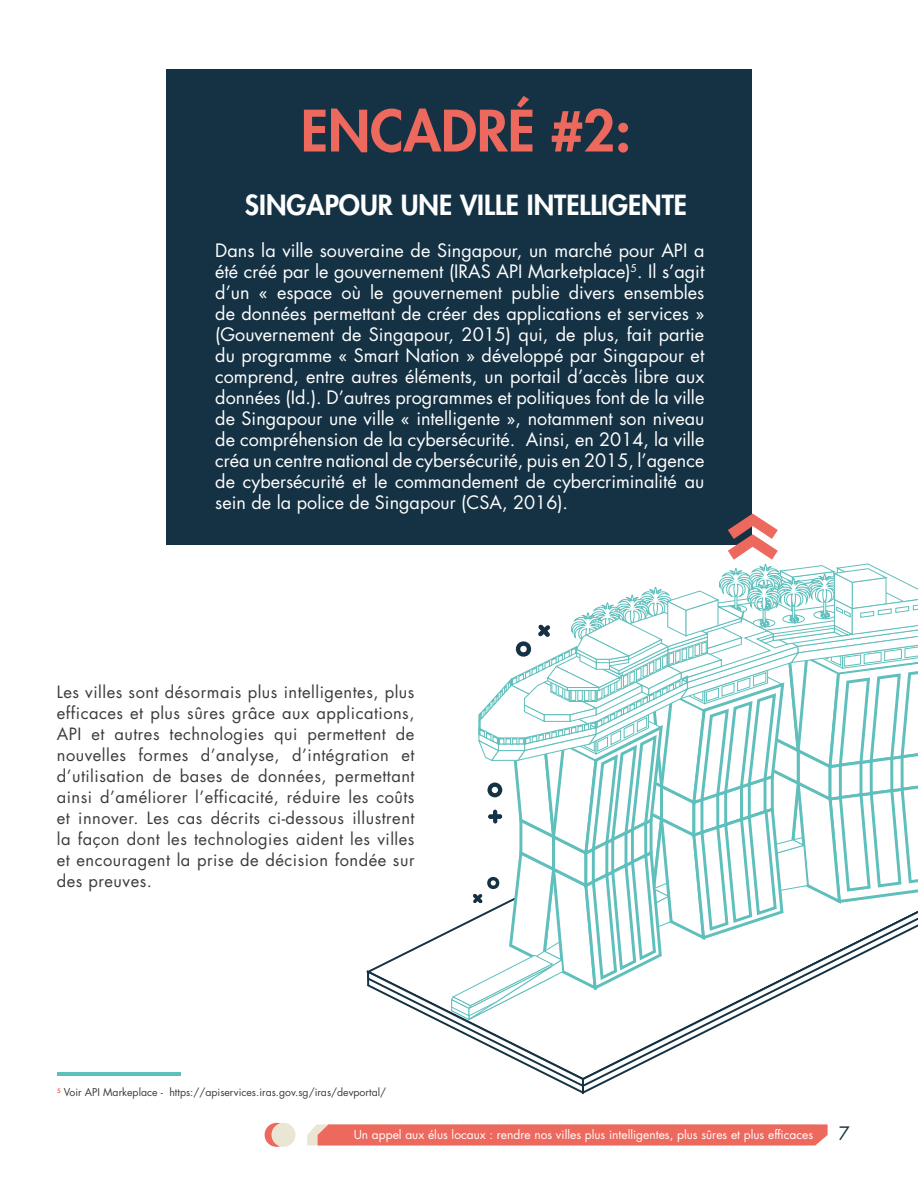
<style>
.page{position:relative;width:918px;height:1188px;background:#fff}
.page>*{position:absolute;margin:0;border:0;box-sizing:border-box;transform-origin:0 0}
.t1{font:800 103.5px "Futura Std";color:#ed685d}
.t2{font:800 55.5px "Futura Std";color:#ed685d}
.t3{font:800 27px "Futura Std";color:#fff}
.t4{font:18px/21px "Futura Std";color:#fff;text-align:justify}
.t5{font:18px "Futura Std";color:#153244}
.t6{font:16.5px/21px "Futura Std";letter-spacing:.03em;color:#3c3c3b;text-align:justify}
.t7{font:12px "Futura Std";color:#fff}
.t8{font:10.5px "Futura Std";color:#3c3c3b}
</style>
<div class="page">
<svg style="left:307px;top:1124px;width:521px;height:21px;background:#ed6f64"></svg>
<svg style="left:265px;top:1123px;width:24px;height:24px"></svg>
<div style="left:272px;top:1123px;width:24px;height:24px;background:#e9e7d4;border-radius:50%"></div>
<div style="left:166px;top:70px;width:586px;height:475px;background:#153244"></div>
<hr style="left:57px;top:1072px;width:124px;height:4px;background:#5ebfbc">
<svg style="left:366px;top:563px;width:552px;height:531px"></svg>
<h2 class="t2" style="left:301px;top:96px;width:332px">ENCADRÉ #2:</h2>
<h3 class="t3" style="left:245px;top:187px;width:444px">SINGAPOUR UNE VILLE INTELLIGENTE</h3>
<p class="t4" style="left:215px;top:240px;width:491px">Dans la ville souveraine de Singapour, un marché pour API a été créé par le gouvernement (IRAS API Marketplace)<sup>5</sup>. Il s’agit d’un « espace où le gouvernement publie divers ensembles de données permettant de créer des applications et services » (Gouvernement de Singapour, 2015) qui, de plus, fait partie du programme « Smart Nation » développé par Singapour et comprend, entre autres éléments, un portail d’accès libre aux données (Id.). D’autres programmes et politiques font de la ville de Singapour une ville « intelligente », notamment son niveau de compréhension de la cybersécurité. Ainsi, en 2014, la ville créa un centre national de cybersécurité, puis en 2015, l’agence de cybersécurité et le commandement de cybercriminalité au sein de la police de Singapour (CSA, 2016).</p>
<h1 class="t1" style="left:823px;top:512px;width:55px;rotate:90deg">«</h1>
<p class="t6" style="left:57px;top:681px;width:359px">Les villes sont désormais plus intelligentes, plus efficaces et plus sûres grâce aux applications, API et autres technologies qui permettent de nouvelles formes d’analyse, d’intégration et d’utilisation de bases de données, permettant ainsi d’améliorer l’efficacité, réduire les coûts et innover. Les cas décrits ci-dessous illustrent la façon dont les technologies aident les villes et encouragent la prise de décision fondée sur des preuves.</p>
<p class="t8" style="left:57px;top:1086px;width:331px"><sup>5</sup> Voir API Markeplace - https://apiservices.iras.gov.sg/iras/devportal/</p>
<p class="t7" style="left:354px;top:1127px;width:461px">Un appel aux élus locaux : rendre nos villes plus intelligentes, plus sûres et plus efficaces</p>
<p class="t5" style="left:839px;top:1122px;width:13px">7</p>
</div>
